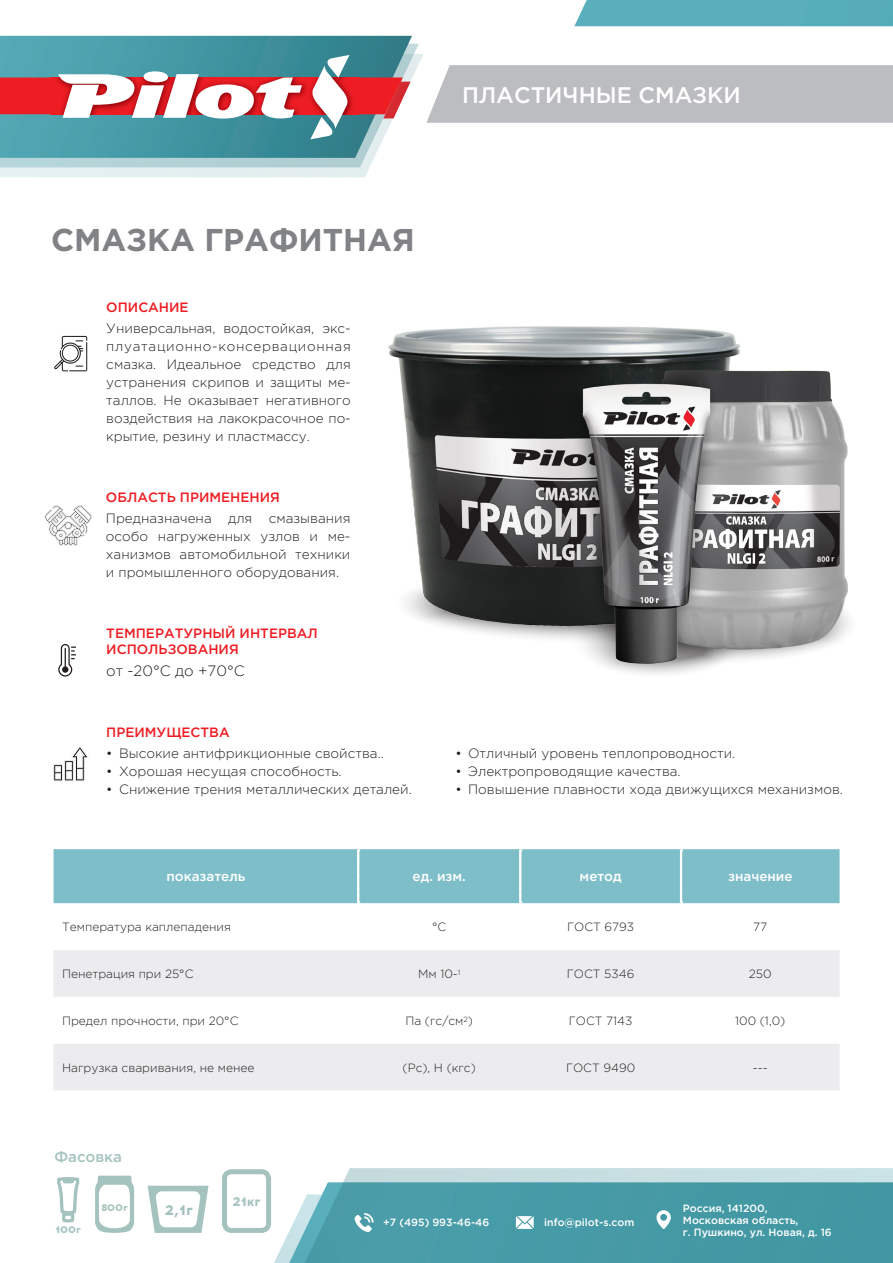
<style>
.page{position:relative;width:893px;height:1263px;background:#fff}
.page>*{position:absolute;margin:0;border:0;box-sizing:border-box;transform-origin:0 0}
.t1{font:700 31.5px "Gotham Pro";color:#808285}
.t2{font:500 22.5px "Gotham Pro";color:#fff}
.t3{font:300 15px "Gotham Pro";color:#231f20}
.t4{font:500 15px "Gotham Pro";color:#a5c3be}
.t5{font:800 14.25px "Acrom";color:#a5c3be}
.t6{font:300 13.5px/18px "Gotham Pro";color:#231f20;text-align:justify}
.t7{font:500 13.5px/16.2px "Gotham Pro";color:#ee1d23}
.t8{font:500 13.5px "Gotham Pro";color:#fff}
.t9{font:800 12.75px "Acrom";color:#a7c4c0}
.t10{font:300 12px "Gotham Pro";color:#231f20}
.t11{font:500 10.5px/12px "Gotham Pro";color:#fff}
.t12{font:800 9.75px "Acrom";color:#a5c3be}
</style>
<div class="page">
<div style="left:574px;top:0;width:319px;height:26px;background:#59b0bc"></div>
<div style="left:343px;top:1168px;width:550px;height:14px;background:#c8dfe2"></div>
<div style="left:326px;top:1182px;width:567px;height:81px;background:#459aa6"></div>
<svg style="left:656px;top:1210px;width:15px;height:19px"></svg>
<div style="left:426px;top:65px;width:467px;height:58px;background:#bcbdc0"></div>
<svg style="left:516px;top:1216px;width:18px;height:13px"></svg>
<div style="left:222px;top:1169px;width:49px;height:64px;border:5px solid #a5c3be;border-radius:7px"></div>
<svg style="left:0;top:54px;width:424px;height:123px"></svg>
<svg style="left:0;top:36px;width:412px;height:122px;background:#4d9ba6"></svg>
<svg style="left:0;top:55px;width:411px;height:84px"></svg>
<svg style="left:567px;top:595px;width:182px;height:85px"></svg>
<img style="left:388px;top:326px;width:459px;height:337px">
<svg style="left:54px;top:903px;width:786px;height:1px"></svg>
<svg style="left:54px;top:950px;width:786px;height:140px;fill:#ececee"></svg>
<div style="left:54px;top:849px;width:786px;height:54px;background:#7ebec9"></div>
<svg style="left:58px;top:644px;width:18px;height:32px"></svg>
<svg style="left:44px;top:505px;width:48px;height:41px"></svg>
<svg style="left:54px;top:336px;width:33px;height:35px"></svg>
<svg style="left:53px;top:746px;width:36px;height:35px"></svg>
<svg style="left:57px;top:1177px;width:23px;height:46px"></svg>
<svg style="left:95px;top:1175px;width:39px;height:58px"></svg>
<svg style="left:148px;top:1186px;width:226px;height:77px"></svg>
<p class="t2" style="left:462px;top:82px;width:280px">ПЛАСТИЧНЫЕ СМАЗКИ</p>
<p class="t1" style="left:51px;top:222px;width:365px">СМАЗКА ГРАФИТНАЯ</p>
<p class="t7" style="left:106px;top:299px;width:84px">ОПИСАНИЕ</p>
<p class="t6" style="left:106px;top:319px;width:246px">Универсальная, водостойкая, экс&shy;плуатационно-консервационная смазка. Идеальное средство для устранения скрипов и защиты ме&shy;таллов. Не оказывает негативного воздействия на лакокрасочное по&shy;крытие, резину и пластмассу.</p>
<p class="t7" style="left:106px;top:489px;width:175px">ОБЛАСТЬ ПРИМЕНЕНИЯ</p>
<p class="t6" style="left:106px;top:509px;width:246px">Предназначена для смазывания особо нагруженных узлов и ме&shy;ханизмов автомобильной техники и промышленного оборудования.</p>
<p class="t7" style="left:106px;top:624px;width:213px">ТЕМПЕРАТУРНЫЙ ИНТЕРВАЛ<br>ИСПОЛЬЗОВАНИЯ</p>
<p class="t3" style="left:106px;top:663px;width:140px">от -20°С до +70°С</p>
<p class="t7" style="left:106px;top:724px;width:125px">ПРЕИМУЩЕСТВА</p>
<p class="t6" style="left:106px;top:745px;width:279px">• Высокие антифрикционные свойства..</p>
<p class="t6" style="left:106px;top:763px;width:237px">• Хорошая несущая способность.</p>
<p class="t6" style="left:106px;top:781px;width:307px">• Снижение трения металлических деталей.</p>
<p class="t6" style="left:455px;top:744px;width:281px">• Отличный уровень теплопроводности.</p>
<p class="t6" style="left:455px;top:762px;width:227px">• Электропроводящие качества.</p>
<p class="t6" style="left:455px;top:780px;width:389px">• Повышение плавности хода движущихся механизмов.</p>
<p class="t8" style="left:166px;top:869px;width:80px">показатель</p>
<p class="t8" style="left:413px;top:869px;width:55px">ед. изм.</p>
<p class="t8" style="left:580px;top:869px;width:44px">метод</p>
<p class="t8" style="left:728px;top:869px;width:66px">значение</p>
<p class="t10" style="left:62px;top:920px;width:170px">Температура каплепадения</p>
<p class="t10" style="left:432px;top:920px;width:16px">°С</p>
<p class="t10" style="left:567px;top:920px;width:69px">ГОСТ 6793</p>
<p class="t10" style="left:753px;top:920px;width:16px">77</p>
<p class="t10" style="left:62px;top:967px;width:133px">Пенетрация при 25°С</p>
<p class="t10" style="left:418px;top:967px;width:44px">Мм 10-<sup>1</sup></p>
<p class="t10" style="left:567px;top:967px;width:69px">ГОСТ 5346</p>
<p class="t10" style="left:749px;top:967px;width:24px">250</p>
<p class="t10" style="left:62px;top:1014px;width:178px">Предел прочности, при 20°С</p>
<p class="t10" style="left:405px;top:1014px;width:69px">Па (гс/см<sup>2</sup>)</p>
<p class="t10" style="left:569px;top:1014px;width:65px">ГОСТ 7143</p>
<p class="t10" style="left:735px;top:1014px;width:52px">100 (1,0)</p>
<p class="t10" style="left:62px;top:1061px;width:194px">Нагрузка сваривания, не менее</p>
<p class="t10" style="left:402px;top:1061px;width:75px">(Рс), Н (кгс)</p>
<p class="t10" style="left:566px;top:1061px;width:71px">ГОСТ 9490</p>
<p class="t10" style="left:753px;top:1061px;width:16px">---</p>
<p class="t4" style="left:54px;top:1148px;width:69px">Фасовка</p>
<p class="t12" style="left:56px;top:1222px;width:27px">100г</p>
<p class="t12" style="left:101px;top:1200px;width:28px">800г</p>
<p class="t5" style="left:165px;top:1199px;width:30px">2,1г</p>
<p class="t9" style="left:233px;top:1192px;width:30px">21кг</p>
<p class="t11" style="left:383px;top:1216px;width:108px">+7 (495) 993-46-46</p>
<p class="t11" style="left:544px;top:1216px;width:92px">info@pilot-s.com</p>
<p class="t11" style="left:683px;top:1201px;width:150px">Россия, 141200,<br>Московская область,<br>г. Пушкино, ул. Новая, д. 16</p>
</div>
